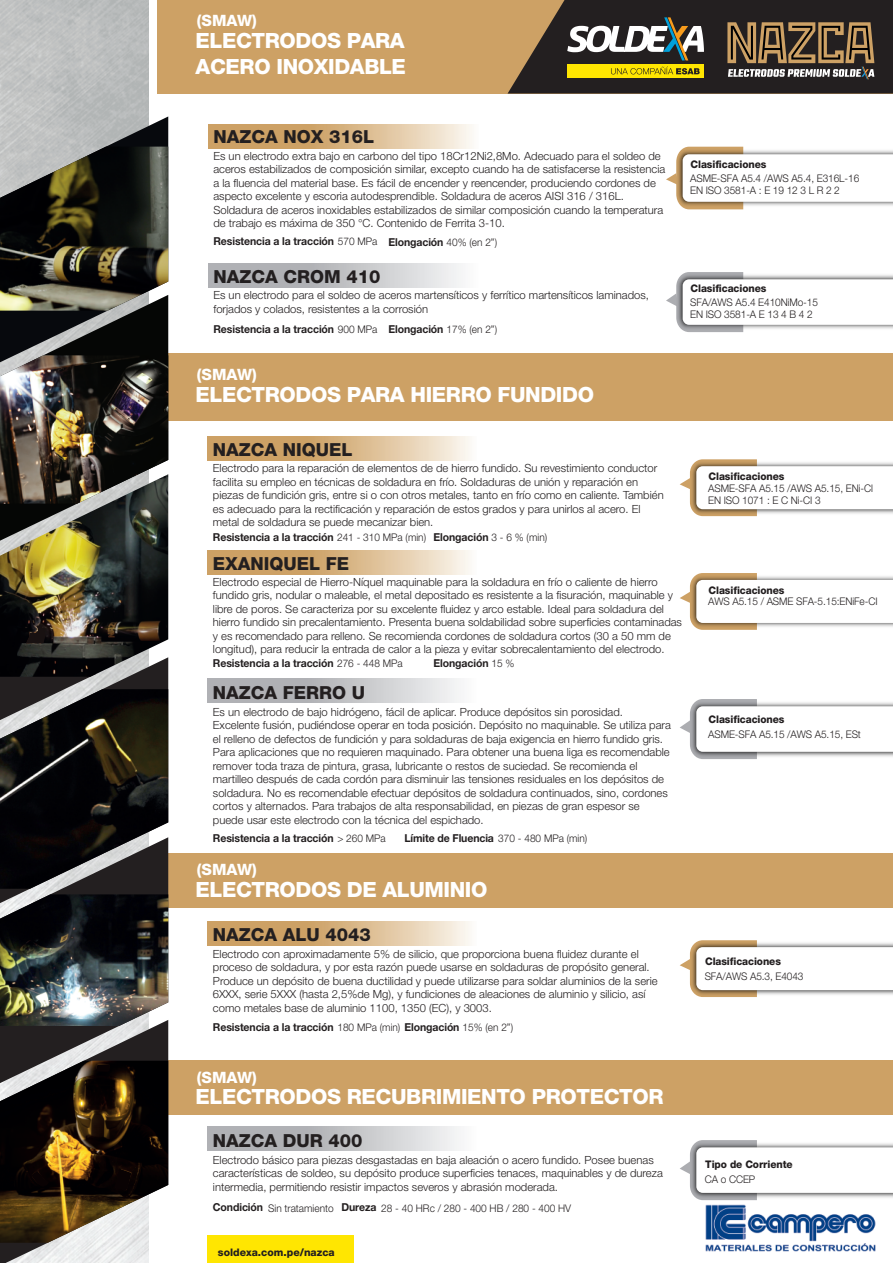
<style>
.page{position:relative;width:893px;height:1263px;background:#fff}
.page>*{position:absolute;margin:0;border:0;box-sizing:border-box;transform-origin:0 0}
.t1{font:800 21px/25.2px "Helvetica Neue LT Pro";letter-spacing:-.02em;color:#fff}
.t2{font:800 18px "Helvetica Neue LT Pro";color:#231f20}
.t3{font:800 15.6px "Helvetica Neue LT Pro";color:#fff}
.t4{font:300 11.25px/13.5px "Helvetica Neue LT Pro";color:#231f20}
.t5{font:700 10.95px "Helvetica Neue LT Pro";letter-spacing:-.01em;color:#231f20;scale:.96 1}
.t6{font:300 10.5px/12.1px "Helvetica Neue LT Pro";letter-spacing:-.01em;color:#231f20;scale:.96 1}
.t7{font:800 10.5px "Helvetica Neue LT Pro";letter-spacing:-.01em;color:#231f20;scale:.96 1}
.t8{font:800 10.5px "Helvetica Neue LT Pro";letter-spacing:-.01em;color:#231f20}
.s1{font-weight:300;font-size:10.5px}
.s2{font-weight:700;font-size:10.95px}
</style>
<div class="page">
<img style="left:705px;top:1204px;width:171px;height:48px">
<div style="left:157px;top:354px;width:736px;height:67px;background:#cda165"></div>
<svg style="left:680px;top:459px;width:213px;height:57px"></svg>
<svg style="left:680px;top:940px;width:213px;height:57px"></svg>
<svg style="left:666px;top:147px;width:227px;height:62px"></svg>
<svg style="left:680px;top:699px;width:213px;height:60px"></svg>
<svg style="left:680px;top:1140px;width:213px;height:60px"></svg>
<svg style="left:666px;top:272px;width:227px;height:60px"></svg>
<svg style="left:207px;top:678px;width:252px;height:24px"></svg>
<svg style="left:207px;top:1126px;width:252px;height:24px"></svg>
<svg style="left:209px;top:124px;width:263px;height:24px"></svg>
<svg style="left:207px;top:437px;width:263px;height:24px"></svg>
<svg style="left:207px;top:921px;width:263px;height:24px"></svg>
<svg style="left:209px;top:263px;width:252px;height:24px"></svg>
<div style="left:157px;top:1060px;width:736px;height:55px;background:#cda165"></div>
<div style="left:157px;top:0;width:736px;height:94px;background:#cda165"></div>
<img style="left:0;top:0;width:149px;height:116px">
<svg style="left:508px;top:0;width:385px;height:94px"></svg>
<div style="left:157px;top:853px;width:736px;height:55px;background:#cda165"></div>
<svg style="left:0;top:116px;width:168px;height:239px"></svg>
<img style="left:0;top:355px;width:168px;height:119px">
<img style="left:0;top:474px;width:168px;height:183px">
<svg style="left:77px;top:564px;width:11px;height:9px"></svg>
<svg style="left:26px;top:625px;width:20px;height:18px"></svg>
<img style="left:0;top:657px;width:168px;height:606px">
<svg style="left:680px;top:573px;width:213px;height:57px"></svg>
<svg style="left:207px;top:550px;width:263px;height:24px"></svg>
<div style="left:207px;top:1236px;width:146px;height:27px;background:#ffe601"></div>
<h3 class="t3" style="left:197px;top:11px;width:61px">(SMAW)</h3>
<h1 class="t1" style="left:196px;top:28px;width:212px">ELECTRODOS PARA<br>ACERO INOXIDABLE</h1>
<h2 class="t2" style="left:213px;top:126px;width:162px">NAZCA NOX 316L</h2>
<p class="t4" style="left:213px;top:149px;width:453px">Es un electrodo extra bajo en carbono del tipo 18Cr12Ni2,8Mo. Adecuado para el soldeo de aceros estabilizados de composición similar, excepto cuando ha de satisfacerse la resistencia a la fluencia del material base. Es fácil de encender y reencender, produciendo cordones de aspecto excelente y escoria autodesprendible. Soldadura de aceros AISI 316 / 316L.<br>Soldadura de aceros inoxidables estabilizados de similar composición cuando la temperatura de trabajo es máxima de 350 °C. Contenido de Ferrita 3-10.</p>
<p class="t5" style="left:213px;top:235px;width:297px">Resistencia a la tracción <span class="s1">570 MPa</span> Elongación <span class="s1">40% (en 2”)</span></p>
<h2 class="t2" style="left:213px;top:266px;width:169px">NAZCA CROM 410</h2>
<p class="t4" style="left:213px;top:288px;width:437px">Es un electrodo para el soldeo de aceros martensíticos y ferrítico martensíticos laminados, forjados y colados, resistentes a la corrosión</p>
<p class="t5" style="left:213px;top:322px;width:297px">Resistencia a la tracción <span class="s1">900 MPa</span> Elongación <span class="s1">17% (en 2”)</span></p>
<h3 class="t3" style="left:197px;top:365px;width:61px">(SMAW)</h3>
<h1 class="t1" style="left:196px;top:382px;width:400px">ELECTRODOS PARA HIERRO FUNDIDO</h1>
<p class="t7" style="left:691px;top:158px;width:80px">Clasificaciones</p>
<p class="t6" style="left:690px;top:172px;width:178px">ASME-SFA A5.4 /AWS A5.4, E316L-16<br>EN ISO 3581-A : E 19 12 3 L R 2 2</p>
<p class="t7" style="left:691px;top:282px;width:80px">Clasificaciones</p>
<p class="t6" style="left:690px;top:296px;width:135px">SFA/AWS A5.4 E410NiMo-15<br>EN ISO 3581-A E 13 4 B 4 2</p>
<h2 class="t2" style="left:213px;top:439px;width:141px">NAZCA NIQUEL</h2>
<p class="t4" style="left:213px;top:461px;width:452px">Electrodo para la reparación de elementos de de hierro fundido. Su revestimiento conductor facilita su empleo en técnicas de soldadura en frío. Soldaduras de unión y reparación en piezas de fundición gris, entre si o con otros metales, tanto en frío como en caliente. También es adecuado para la rectificación y reparación de estos grados y para unirlos al acero. El metal de soldadura se puede mecanizar bien.</p>
<p class="t5" style="left:213px;top:530px;width:350px">Resistencia a la tracción <span class="s1">241 - 310 MPa (min)</span> Elongación <span class="s1">3 - 6 % (min)</span></p>
<p class="t4" style="left:213px;top:575px;width:471px">Electrodo especial de Hierro-Níquel maquinable para la soldadura en frío o caliente de hierro fundido gris, nodular o maleable, el metal depositado es resistente a la fisuración, maquinable y libre de poros. Se caracteriza por su excelente fluidez y arco estable. Ideal para soldadura del hierro fundido sin precalentamiento. Presenta buena soldabilidad sobre superficies contaminadas y es recomendado para relleno. Se recomienda cordones de soldadura cortos (30 a 50 mm de longitud), para reducir la entrada de calor a la pieza y evitar sobrecalentamiento del electrodo.</p>
<h2 class="t2" style="left:213px;top:553px;width:138px">EXANIQUEL FE</h2>
<p class="t5" style="left:213px;top:656px;width:199px">Resistencia a la tracción <span class="s1">276 - 448 MPa</span></p>
<p class="t5" style="left:433px;top:656px;width:86px">Elongación <span class="s1">15 %</span></p>
<h2 class="t2" style="left:213px;top:682px;width:154px">NAZCA FERRO U</h2>
<p class="t4" style="left:213px;top:705px;width:460px">Es un electrodo de bajo hidrógeno, fácil de aplicar. Produce depósitos sin porosidad.<br>Excelente fusión, pudiéndose operar en toda posición. Depósito no maquinable. Se utiliza para el relleno de defectos de fundición y para soldaduras de baja exigencia en hierro fundido gris.<br>Para aplicaciones que no requieren maquinado. Para obtener una buena liga es recomendable remover toda traza de pintura, grasa, lubricante o restos de suciedad. Se recomienda el martilleo después de cada cordón para disminuir las tensiones residuales en los depósitos de soldadura. No es recomendable efectuar depósitos de soldadura continuados, sino, cordones cortos y alternados. Para trabajos de alta responsabilidad, en piezas de gran espesor se puede usar este electrodo con la técnica del espichado.</p>
<p class="t5" style="left:213px;top:831px;width:182px">Resistencia a la tracción <span class="s1">&gt; 260 MPa</span></p>
<p class="t5" style="left:404px;top:831px;width:192px">Límite de Fluencia <span class="s1">370 - 480 MPa (min)</span></p>
<h3 class="t3" style="left:197px;top:860px;width:61px">(SMAW)</h3>
<h1 class="t1" style="left:196px;top:877px;width:293px">ELECTRODOS DE ALUMINIO</h1>
<h2 class="t2" style="left:213px;top:924px;width:160px">NAZCA ALU 4043</h2>
<p class="t4" style="left:213px;top:947px;width:446px">Electrodo con aproximadamente 5% de silicio, que proporciona buena fluidez durante el proceso de soldadura, y por esta razón puede usarse en soldaduras de propósito general.<br>Produce un depósito de buena ductilidad y puede utilizarse para soldar aluminios de la serie 6XXX, serie 5XXX (hasta 2,5%de Mg), y fundiciones de aleaciones de aluminio y silicio, así como metales base de aluminio 1100, 1350 (EC), y 3003.</p>
<p class="t5" style="left:213px;top:1020px;width:314px">Resistencia a la tracción <span class="s1">180 MPa (min)</span> Elongación <span class="s1">15% (en 2”)</span></p>
<h3 class="t3" style="left:197px;top:1068px;width:61px">(SMAW)</h3>
<h1 class="t1" style="left:196px;top:1084px;width:469px">ELECTRODOS RECUBRIMIENTO PROTECTOR</h1>
<h2 class="t2" style="left:213px;top:1129px;width:151px">NAZCA DUR 400</h2>
<p class="t4" style="left:213px;top:1153px;width:451px">Electrodo básico para piezas desgastadas en baja aleación o acero fundido. Posee buenas características de soldeo, su depósito produce superficies tenaces, maquinables y de dureza intermedia, permitiendo resistir impactos severos y abrasión moderada.</p>
<p class="t6" style="left:213px;top:1201px;width:375px"><span class="s2">Condición</span> Sin tratamiento <span class="s2">Dureza</span> 28 - 40 HRc / 280 - 400 HB / 280 - 400 HV</p>
<p class="t8" style="left:218px;top:1245px;width:118px">soldexa.com.pe/nazca</p>
<p class="t7" style="left:709px;top:470px;width:80px">Clasificaciones</p>
<p class="t6" style="left:708px;top:481px;width:173px">ASME-SFA A5.15 /AWS A5.15, ENi-Cl<br>EN ISO 1071 : E C Ni-CI 3</p>
<p class="t7" style="left:709px;top:584px;width:80px">Clasificaciones</p>
<p class="t6" style="left:708px;top:595px;width:178px">AWS A5.15 / ASME SFA-5.15:ENiFe-CI</p>
<p class="t7" style="left:709px;top:713px;width:80px">Clasificaciones</p>
<p class="t6" style="left:708px;top:728px;width:161px">ASME-SFA A5.15 /AWS A5.15, ESt</p>
<p class="t7" style="left:705px;top:955px;width:80px">Clasificaciones</p>
<p class="t6" style="left:705px;top:970px;width:104px">SFA/AWS A5.3, E4043</p>
<p class="t7" style="left:705px;top:1158px;width:93px">Tipo de Corriente</p>
<p class="t6" style="left:705px;top:1172px;width:54px">CA o CCEP</p>
</div>
